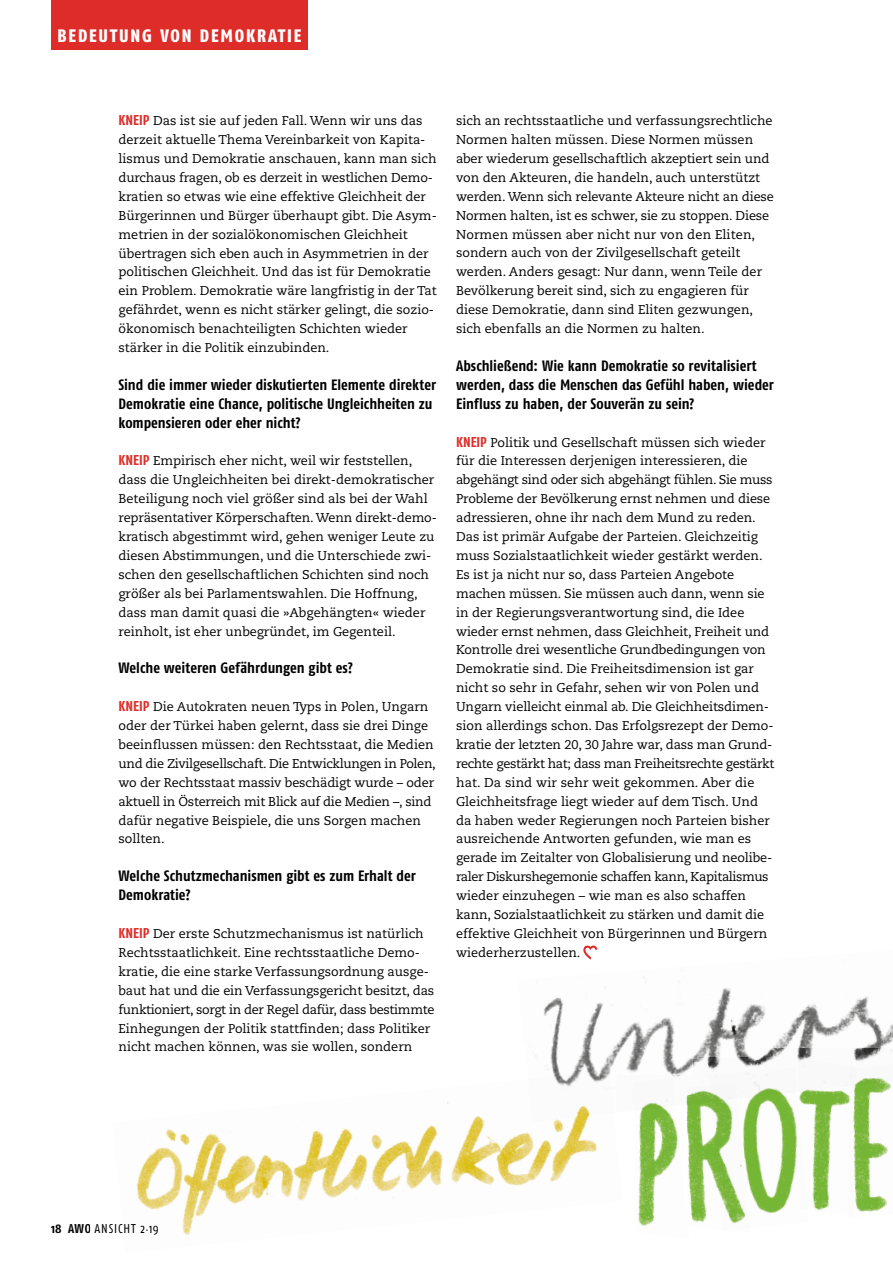
<style>
.page{position:relative;width:893px;height:1263px;background:#fff}
.page>*{position:absolute;margin:0;border:0;box-sizing:border-box;transform-origin:0 0}
.t1{font:18px "Fago Co Exb Lf";letter-spacing:.1em;color:#fff}
.t2{font:700 15px/18.9px "Fago Co";color:#000}
.t3{font:12.75px/18.9px "Caecilia";color:#000}
.t4{font:12.75px "Fago Co";letter-spacing:.07em;color:#000}
.s1{font-family:"Fago Co";font-weight:700;font-size:14.25px;color:#de2d28}
.s2{font-weight:700}
.s3{font-size:7.5px}
</style>
<div class="page">
<img style="left:535px;top:949px;width:358px;height:128px">
<svg style="left:583px;top:945px;width:14px;height:15px"></svg>
<img style="left:638px;top:1096px;width:49px;height:130px">
<img style="left:798px;top:1058px;width:57px;height:152px">
<img style="left:687px;top:1090px;width:22px;height:133px">
<img style="left:848px;top:1064px;width:45px;height:148px">
<img style="left:709px;top:1068px;width:99px;height:156px">
<img style="left:136px;top:1070px;width:487px;height:166px">
<div style="left:51px;top:0;width:257px;height:49px;background:#de2d28"></div>
<h1 class="t1" style="left:58px;top:25px;width:245px">BEDEUTUNG VON DEMOKRATIE</h1>
<p class="t3" style="left:119px;top:112px;width:320px"><span class="s1">KNEIP</span> Das ist sie auf jeden Fall. Wenn wir uns das derzeit aktuelle Thema Vereinbarkeit von Kapita&shy;lismus und Demokratie anschauen, kann man sich durchaus fragen, ob es derzeit in westlichen Demo&shy;kratien so etwas wie eine effektive Gleichheit der Bürgerinnen und Bürger überhaupt gibt. Die Asym&shy;metrien in der sozialökonomischen Gleichheit übertragen sich eben auch in Asymmetrien in der politischen Gleichheit. Und das ist für Demokratie ein Problem. Demokratie wäre langfristig in der Tat gefährdet, wenn es nicht stärker gelingt, die sozio&shy;ökonomisch benachteiligten Schichten wieder stärker in die Politik einzubinden.</p>
<p class="t2" style="left:119px;top:375px;width:319px">Sind die immer wieder diskutierten Elemente direkter<br>Demokratie eine Chance, politische Ungleichheiten zu kompensieren oder eher nicht?</p>
<p class="t3" style="left:119px;top:452px;width:320px"><span class="s1">KNEIP</span> Empirisch eher nicht, weil wir feststellen, dass die Ungleichheiten bei direkt-demokratischer Beteiligung noch viel größer sind als bei der Wahl repräsentativer Körperschaften. Wenn direkt-demo&shy;kratisch abgestimmt wird, gehen weniger Leute zu diesen Abstimmungen, und die Unterschiede zwi&shy;schen den gesellschaftlichen Schichten sind noch größer als bei Parlamentswahlen. Die Hoffnung, dass man damit quasi die »Abgehängten« wieder reinholt, ist eher unbegründet, im Gegenteil.</p>
<p class="t2" style="left:119px;top:658px;width:236px">Welche weiteren Gefährdungen gibt es?</p>
<p class="t3" style="left:119px;top:697px;width:319px"><span class="s1">KNEIP</span> Die Autokraten neuen Typs in Polen, Ungarn oder der Türkei haben gelernt, dass sie drei Dinge beeinflussen müssen: den Rechtsstaat, die Medien und die Zivilgesellschaft. Die Entwicklungen in Polen, wo der Rechtsstaat massiv beschädigt wurde – oder aktuell in Österreich mit Blick auf die Medien –, sind dafür negative Beispiele, die uns Sorgen machen sollten.</p>
<p class="t2" style="left:119px;top:866px;width:299px">Welche Schutzmechanismen gibt es zum Erhalt der<br>Demokratie?</p>
<p class="t3" style="left:119px;top:924px;width:317px"><span class="s1">KNEIP</span> Der erste Schutzmechanismus ist natürlich Rechtsstaatlichkeit. Eine rechtsstaatliche Demo&shy;kratie, die eine starke Verfassungsordnung ausge&shy;baut hat und die ein Verfassungsgericht besitzt, das funktioniert, sorgt in der Regel dafür, dass bestimmte Einhegungen der Politik stattfinden; dass Politiker nicht machen können, was sie wollen, sondern</p>
<p class="t3" style="left:456px;top:112px;width:319px">sich an rechtsstaatliche und verfassungsrechtliche Normen halten müssen. Diese Normen müssen aber wiederum gesellschaftlich akzeptiert sein und von den Akteuren, die handeln, auch unterstützt werden. Wenn sich relevante Akteure nicht an diese Normen halten, ist es schwer, sie zu stoppen. Diese Normen müssen aber nicht nur von den Eliten, sondern auch von der Zivilgesellschaft geteilt werden. Anders gesagt: Nur dann, wenn Teile der Bevölkerung bereit sind, sich zu engagieren für diese Demokratie, dann sind Eliten gezwungen, sich ebenfalls an die Normen zu halten.</p>
<p class="t2" style="left:456px;top:356px;width:319px">Abschließend: Wie kann Demokratie so revitalisiert werden, dass die Menschen das Gefühl haben, wieder<br>Einfluss zu haben, der Souverän zu sein?</p>
<p class="t3" style="left:456px;top:433px;width:320px"><span class="s1">KNEIP</span> Politik und Gesellschaft müssen sich wieder für die Interessen derjenigen interessieren, die abgehängt sind oder sich abgehängt fühlen. Sie muss Probleme der Bevölkerung ernst nehmen und diese adressieren, ohne ihr nach dem Mund zu reden.<br>Das ist primär Aufgabe der Parteien. Gleichzeitig muss Sozialstaatlichkeit wieder gestärkt werden.<br>Es ist ja nicht nur so, dass Parteien Angebote machen müssen. Sie müssen auch dann, wenn sie in der Regierungsverantwortung sind, die Idee wieder ernst nehmen, dass Gleichheit, Freiheit und Kontrolle drei wesentliche Grundbedingungen von Demokratie sind. Die Freiheitsdimension ist gar nicht so sehr in Gefahr, sehen wir von Polen und Ungarn vielleicht einmal ab. Die Gleichheitsdimen&shy;sion allerdings schon. Das Erfolgsrezept der Demo&shy;kratie der letzten 20, 30 Jahre war, dass man Grund&shy;rechte gestärkt hat; dass man Freiheitsrechte gestärkt hat. Da sind wir sehr weit gekommen. Aber die Gleichheitsfrage liegt wieder auf dem Tisch. Und da haben weder Regierungen noch Parteien bisher ausreichende Antworten gefunden, wie man es gerade im Zeitalter von Globalisierung und neolibe&shy;raler Diskurshegemonie schaffen kann, Kapitalismus wieder einzuhegen – wie man es also schaffen kann, Sozialstaatlichkeit zu stärken und damit die effektive Gleichheit von Bürgerinnen und Bürgern wiederherzustellen.</p>
<p class="t4" style="left:51px;top:1221px;width:109px"><span class="s2">18 AWO</span> ANSICHT 2<span class="s3">•</span>19</p>
</div>
